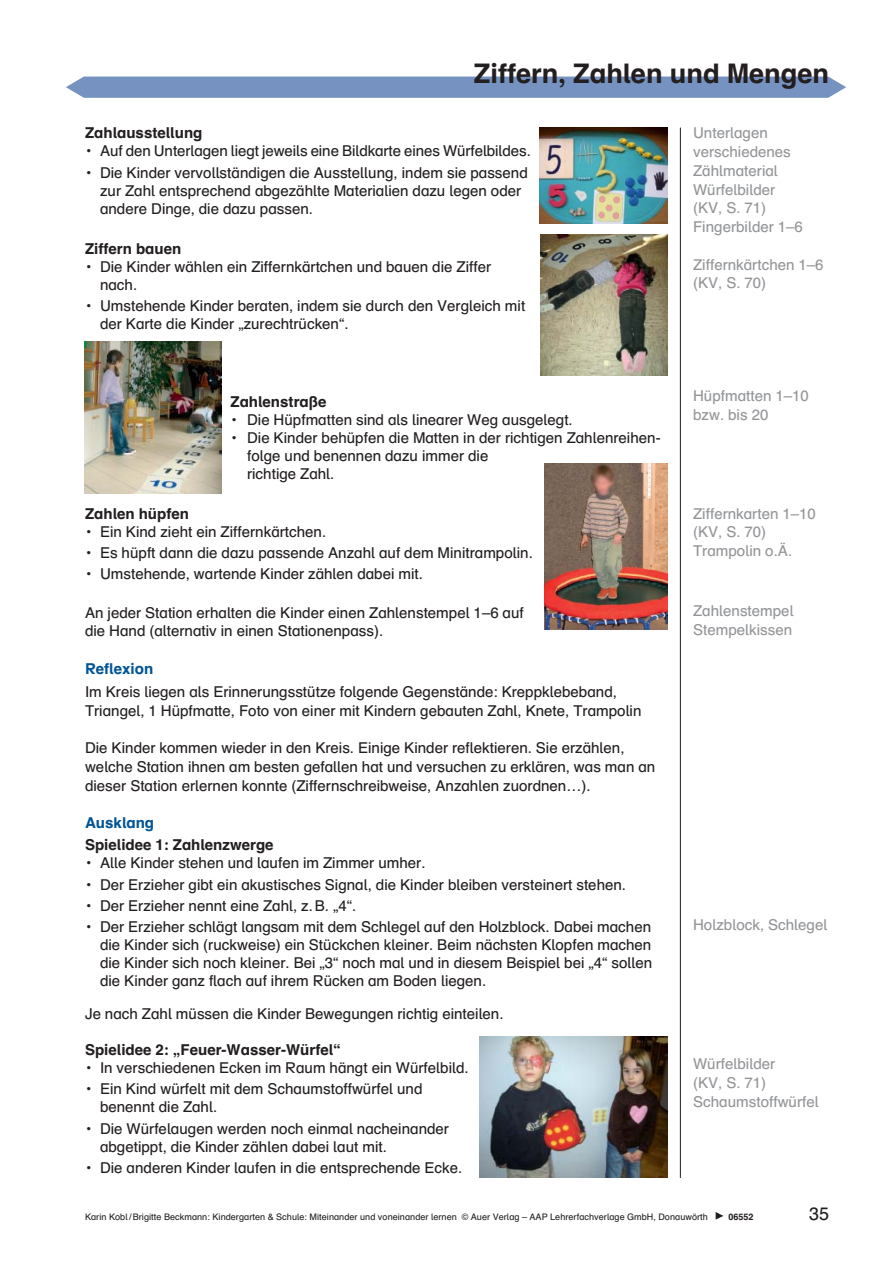
<style>
.page{position:relative;width:893px;height:1263px;background:#fff}
.page>*{position:absolute;margin:0;border:0;box-sizing:border-box;transform-origin:0 0}
.t1{font:700 27px "Auer Schulbuch";color:#231f20}
.t2{font:18px "Auer Schulbuch";color:#231f20}
.t3{font:15px/18px "Auer Schulbuch";color:#231f20}
.t4{font:15px/18.8px "Auer Schulbuch";color:#939598}
.t5{font:700 15px "Auer Schulbuch";color:#231f20}
.t6{font:700 15px "Auer Schulbuch";color:#005496}
.t7{font:9px "Auer Schulbuch";letter-spacing:.005em;color:#231f20}
.t8{font:700 9px "Auer Schulbuch";color:#231f20}
</style>
<div class="page">
<hr style="left:680px;top:128px;width:1px;height:1050px;background:#231f20">
<img style="left:539px;top:128px;width:129px;height:96px">
<img style="left:540px;top:235px;width:127px;height:140px">
<img style="left:84px;top:342px;width:138px;height:151px">
<img style="left:544px;top:464px;width:124px;height:165px">
<img style="left:479px;top:1036px;width:188px;height:141px">
<svg style="left:66px;top:77px;width:780px;height:21px;background:#7995c2"></svg>
<svg style="left:716px;top:1212px;width:7px;height:7px"></svg>
<h1 class="t1" style="left:474px;top:60px;width:357px">Ziffern, Zahlen und Mengen</h1>
<p class="t5" style="left:85px;top:126px;width:119px">Zahlausstellung</p>
<p class="t3" style="left:85px;top:143px;width:447px">• Auf den Unterlagen liegt jeweils eine Bildkarte eines Würfelbildes.</p>
<p class="t3" style="left:100px;top:164px;width:429px;text-indent:-15px">• Die Kinder vervollständigen die Ausstellung, indem sie passend zur Zahl entsprechend abgezählte Materialien dazu legen oder andere Dinge, die dazu passen.</p>
<p class="t5" style="left:85px;top:241px;width:98px">Ziffern bauen</p>
<p class="t3" style="left:100px;top:258px;width:393px;text-indent:-15px">• Die Kinder wählen ein Ziffernkärtchen und bauen die Ziffer nach.</p>
<p class="t3" style="left:100px;top:297px;width:427px;text-indent:-15px">• Umstehende Kinder beraten, indem sie durch den Vergleich mit der Karte die Kinder „zurechtrücken“.</p>
<p class="t5" style="left:230px;top:394px;width:97px">Zahlenstraße</p>
<p class="t3" style="left:230px;top:411px;width:344px">• Die Hüpfmatten sind als linearer Weg ausgelegt.</p>
<p class="t3" style="left:247px;top:429px;width:415px;text-indent:-17px">• Die Kinder behüpfen die Matten in der richtigen Zahlenreihen&shy;folge und benennen dazu immer die<br>richtige Zahl.</p>
<p class="t5" style="left:85px;top:506px;width:105px">Zahlen hüpfen</p>
<p class="t3" style="left:85px;top:523px;width:243px">• Ein Kind zieht ein Ziffernkärtchen.</p>
<p class="t3" style="left:85px;top:544px;width:449px">• Es hüpft dann die dazu passende Anzahl auf dem Minitrampolin.</p>
<p class="t3" style="left:85px;top:566px;width:339px">• Umstehende, wartende Kinder zählen dabei mit.</p>
<p class="t3" style="left:85px;top:604px;width:440px;line-height:18.8px">An jeder Station erhalten die Kinder einen Zahlenstempel 1–6 auf die Hand (alternativ in einen Stationenpass).</p>
<p class="t6" style="left:85px;top:661px;width:70px">Reflexion</p>
<p class="t3" style="left:85px;top:683px;width:558px;line-height:18.8px">Im Kreis liegen als Erinnerungsstütze folgende Gegenstände: Kreppklebeband,<br>Triangel, 1 Hüpfmatte, Foto von einer mit Kindern gebauten Zahl, Knete, Trampolin</p>
<p class="t3" style="left:85px;top:739px;width:572px;line-height:18.8px">Die Kinder kommen wieder in den Kreis. Einige Kinder reflektieren. Sie erzählen, welche Station ihnen am besten gefallen hat und versuchen zu erklären, was man an dieser Station erlernen konnte (Ziffernschreibweise, Anzahlen zuordnen…).</p>
<p class="t6" style="left:85px;top:815px;width:71px">Ausklang</p>
<p class="t5" style="left:85px;top:838px;width:190px">Spielidee 1: Zahlenzwerge</p>
<p class="t3" style="left:85px;top:855px;width:342px">• Alle Kinder stehen und laufen im Zimmer umher.</p>
<p class="t3" style="left:85px;top:876px;width:543px">• Der Erzieher gibt ein akustisches Signal, die Kinder bleiben versteinert stehen.</p>
<p class="t3" style="left:85px;top:897px;width:273px">• Der Erzieher nennt eine Zahl, z. B. „4“.</p>
<p class="t3" style="left:100px;top:918px;width:554px;text-align:justify;text-indent:-15px">• Der Erzieher schlägt langsam mit dem Schlegel auf den Holzblock. Dabei machen die Kinder sich (ruckweise) ein Stückchen kleiner. Beim nächsten Klopfen machen die Kinder sich noch kleiner. Bei „3“ noch mal und in diesem Beispiel bei „4“ sollen die Kinder ganz flach auf ihrem Rücken am Boden liegen.</p>
<p class="t3" style="left:85px;top:1005px;width:420px">Je nach Zahl müssen die Kinder Bewegungen richtig einteilen.</p>
<p class="t5" style="left:85px;top:1042px;width:258px">Spielidee 2: „Feuer-Wasser-Würfel“</p>
<p class="t3" style="left:85px;top:1060px;width:385px">• In verschiedenen Ecken im Raum hängt ein Würfelbild.</p>
<p class="t3" style="left:100px;top:1081px;width:324px;text-indent:-15px">• Ein Kind würfelt mit dem Schaumstoffwürfel und benennt die Zahl.</p>
<p class="t3" style="left:100px;top:1120px;width:350px;text-indent:-15px">• Die Würfelaugen werden noch einmal nacheinander abgetippt, die Kinder zählen dabei laut mit.</p>
<p class="t3" style="left:85px;top:1159px;width:379px">• Die anderen Kinder laufen in die entsprechende Ecke.</p>
<p class="t4" style="left:693px;top:124px;width:111px">Unterlagen verschiedenes<br>Zählmaterial<br>Würfelbilder (KV, S. 71)<br>Fingerbilder 1–6</p>
<p class="t4" style="left:693px;top:256px;width:132px">Ziffernkärtchen 1–6 (KV, S. 70)</p>
<p class="t4" style="left:693px;top:387px;width:117px">Hüpfmatten 1–10 bzw. bis 20</p>
<p class="t4" style="left:693px;top:505px;width:124px">Ziffernkarten 1–10 (KV, S. 70)<br>Trampolin o.Ä.</p>
<p class="t4" style="left:693px;top:602px;width:102px">Zahlenstempel<br>Stempelkissen</p>
<p class="t4" style="left:693px;top:916px;width:136px">Holzblock, Schlegel</p>
<p class="t4" style="left:693px;top:1055px;width:127px">Würfelbilder<br>(KV, S. 71)<br>Schaumstoffwürfel</p>
<p class="t7" style="left:85px;top:1212px;width:624px">Karin Kobl / Brigitte Beckmann: Kindergarten &amp; Schule: Miteinander und voneinander lernen © Auer Verlag – AAP Lehrerfachverlage GmbH, Donauwörth</p>
<p class="t8" style="left:728px;top:1212px;width:27px">06552</p>
<p class="t2" style="left:809px;top:1205px;width:22px">35</p>
</div>
